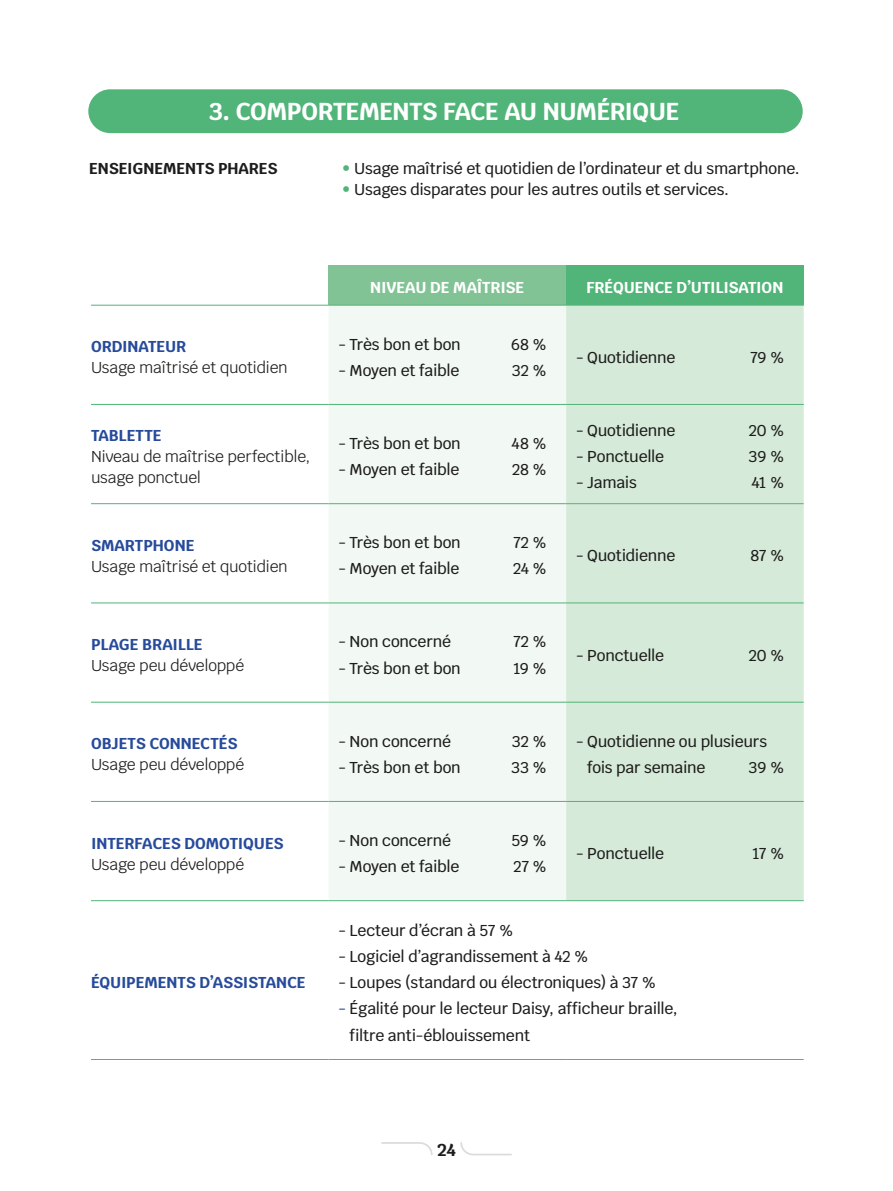
<style>
.page{position:relative;width:893px;height:1191px;background:#fff}
.page>*{position:absolute;margin:0;border:0;box-sizing:border-box;transform-origin:0 0}
.t1{font:700 24.5px "Krub";letter-spacing:-.02em;color:#fff}
.t2{font:700 17.5px "Krub";color:#1d1d1b}
.t3{font:500 15.75px/26.2px "Krub";letter-spacing:-.015em;color:#1d1d1b}
.t4{font:15.75px/21px "Krub";letter-spacing:-.015em;color:#1d1d1b}
.t5{font:700 15.75px "Krub";letter-spacing:-.005em;color:#274b9b}
.t6{font:700 15.75px "Krub";letter-spacing:-.01em;color:#fff}
.t7{font:700 15.75px "Krub";letter-spacing:-.005em;color:#1d1d1b}
.s1{color:#51b478}
.s2{color:#274b9b}
</style>
<div class="page">
<div style="left:88px;top:89px;width:715px;height:44px;background:#51b478;border-radius:22px"></div>
<div style="left:329px;top:265px;width:237px;height:40px;background:#81c394"></div>
<div style="left:566px;top:265px;width:238px;height:40px;background:#51b478"></div>
<div style="left:329px;top:306px;width:237px;height:594px;background:#f2f8f3"></div>
<div style="left:566px;top:306px;width:238px;height:594px;background:#d6ead9"></div>
<hr style="left:91px;top:305px;width:238px;height:1px;background:#51b478">
<hr style="left:329px;top:305px;width:237px;height:1px;background:#51b478">
<hr style="left:566px;top:305px;width:238px;height:1px;background:#51b478">
<hr style="left:91px;top:404px;width:238px;height:1px;background:#51b478">
<hr style="left:329px;top:404px;width:237px;height:1px;background:#51b478">
<hr style="left:566px;top:404px;width:238px;height:1px;background:#51b478">
<hr style="left:91px;top:503px;width:238px;height:1px;background:#51b478">
<hr style="left:329px;top:503px;width:237px;height:1px;background:#51b478">
<hr style="left:566px;top:503px;width:238px;height:1px;background:#51b478">
<hr style="left:91px;top:602px;width:238px;height:1px;background:#51b478">
<hr style="left:329px;top:602px;width:237px;height:1px;background:#51b478">
<hr style="left:566px;top:602px;width:238px;height:1px;background:#51b478">
<hr style="left:91px;top:701px;width:238px;height:1px;background:#51b478">
<hr style="left:329px;top:701px;width:237px;height:1px;background:#51b478">
<hr style="left:566px;top:701px;width:238px;height:1px;background:#51b478">
<hr style="left:91px;top:801px;width:238px;height:1px;background:#51b478">
<hr style="left:329px;top:801px;width:237px;height:1px;background:#51b478">
<hr style="left:566px;top:801px;width:238px;height:1px;background:#51b478">
<hr style="left:91px;top:900px;width:238px;height:1px;background:#51b478">
<hr style="left:329px;top:900px;width:237px;height:1px;background:#51b478">
<hr style="left:566px;top:900px;width:238px;height:1px;background:#51b478">
<hr style="left:91px;top:1059px;width:238px;height:1px;background:#51b478">
<hr style="left:329px;top:1059px;width:237px;height:1px;background:#51b478">
<hr style="left:566px;top:1059px;width:238px;height:1px;background:#51b478">
<svg style="left:381px;top:1142px;width:52px;height:13px"></svg>
<svg style="left:460px;top:1142px;width:52px;height:14px"></svg>
<h1 class="t1" style="left:209px;top:97px;width:472px">3. COMPORTEMENTS FACE AU NUMÉRIQUE</h1>
<p class="t7" style="left:89px;top:159px;width:190px">ENSEIGNEMENTS PHARES</p>
<p class="t3" style="left:342px;top:155px;width:459px"><span class="s1">•</span> Usage maîtrisé et quotidien de l’ordinateur et du smartphone.</p>
<p class="t3" style="left:342px;top:176px;width:389px"><span class="s1">•</span> Usages disparates pour les autres outils et services.</p>
<p class="t6" style="left:370px;top:279px;width:156px">NIVEAU DE MAÎTRISE</p>
<p class="t6" style="left:586px;top:279px;width:199px">FRÉQUENCE D’UTILISATION</p>
<p class="t5" style="left:91px;top:337px;width:97px">ORDINATEUR</p>
<p class="t4" style="left:91px;top:357px;width:198px">Usage maîtrisé et quotidien</p>
<p class="t3" style="left:338px;top:331px;width:124px">- Très bon et bon</p>
<p class="t3" style="left:511px;top:331px;width:37px">68 %</p>
<p class="t3" style="left:338px;top:357px;width:122px">- Moyen et faible</p>
<p class="t3" style="left:512px;top:357px;width:36px">32 %</p>
<p class="t3" style="left:576px;top:344px;width:101px">- Quotidienne</p>
<p class="t3" style="left:750px;top:344px;width:36px">79 %</p>
<p class="t5" style="left:91px;top:426px;width:72px">TABLETTE</p>
<p class="t4" style="left:91px;top:446px;width:221px">Niveau de maîtrise perfectible, usage ponctuel</p>
<p class="t3" style="left:338px;top:430px;width:124px">- Très bon et bon</p>
<p class="t3" style="left:512px;top:430px;width:37px">48 %</p>
<p class="t3" style="left:338px;top:456px;width:122px">- Moyen et faible</p>
<p class="t3" style="left:512px;top:456px;width:37px">28 %</p>
<p class="t3" style="left:576px;top:417px;width:101px">- Quotidienne</p>
<p class="t3" style="left:748px;top:417px;width:38px">20 %</p>
<p class="t3" style="left:576px;top:443px;width:90px">- Ponctuelle</p>
<p class="t3" style="left:749px;top:443px;width:37px">39 %</p>
<p class="t3" style="left:576px;top:470px;width:62px">- Jamais</p>
<p class="t3" style="left:752px;top:470px;width:34px">41 %</p>
<p class="t5" style="left:91px;top:536px;width:105px">SMARTPHONE</p>
<p class="t4" style="left:91px;top:556px;width:198px">Usage maîtrisé et quotidien</p>
<p class="t3" style="left:338px;top:529px;width:124px">- Très bon et bon</p>
<p class="t3" style="left:513px;top:529px;width:35px">72 %</p>
<p class="t3" style="left:338px;top:556px;width:122px">- Moyen et faible</p>
<p class="t3" style="left:513px;top:556px;width:36px">24 %</p>
<p class="t3" style="left:576px;top:542px;width:101px">- Quotidienne</p>
<p class="t3" style="left:750px;top:542px;width:36px">87 %</p>
<p class="t5" style="left:91px;top:635px;width:113px">PLAGE BRAILLE</p>
<p class="t4" style="left:91px;top:655px;width:155px">Usage peu développé</p>
<p class="t3" style="left:338px;top:629px;width:114px">- Non concerné</p>
<p class="t3" style="left:513px;top:629px;width:35px">72 %</p>
<p class="t3" style="left:338px;top:655px;width:124px">- Très bon et bon</p>
<p class="t3" style="left:513px;top:655px;width:35px">19 %</p>
<p class="t3" style="left:576px;top:642px;width:90px">- Ponctuelle</p>
<p class="t3" style="left:748px;top:642px;width:38px">20 %</p>
<p class="t5" style="left:91px;top:734px;width:148px">OBJETS CONNECTÉS</p>
<p class="t4" style="left:91px;top:754px;width:155px">Usage peu développé</p>
<p class="t3" style="left:338px;top:728px;width:114px">- Non concerné</p>
<p class="t3" style="left:512px;top:728px;width:36px">32 %</p>
<p class="t3" style="left:338px;top:754px;width:124px">- Très bon et bon</p>
<p class="t3" style="left:512px;top:754px;width:37px">33 %</p>
<p class="t3" style="left:587px;top:728px;width:181px;text-indent:-11px">- Quotidienne ou plusieurs fois par semaine</p>
<p class="t3" style="left:749px;top:754px;width:37px">39 %</p>
<p class="t5" style="left:91px;top:834px;width:194px">INTERFACES DOMOTIQUES</p>
<p class="t4" style="left:91px;top:853px;width:155px">Usage peu développé</p>
<p class="t3" style="left:338px;top:827px;width:114px">- Non concerné</p>
<p class="t3" style="left:511px;top:827px;width:37px">59 %</p>
<p class="t3" style="left:338px;top:853px;width:122px">- Moyen et faible</p>
<p class="t3" style="left:513px;top:853px;width:35px">27 %</p>
<p class="t3" style="left:576px;top:840px;width:90px">- Ponctuelle</p>
<p class="t3" style="left:753px;top:840px;width:33px">17 %</p>
<p class="t5" style="left:91px;top:973px;width:216px">ÉQUIPEMENTS D’ASSISTANCE</p>
<p class="t3" style="left:338px;top:917px;width:176px">- Lecteur d’écran à 57 %</p>
<p class="t3" style="left:338px;top:943px;width:252px">- Logiciel d’agrandissement à 42 %</p>
<p class="t3" style="left:338px;top:969px;width:319px">- Loupes (standard ou électroniques) à 37 %</p>
<p class="t3" style="left:350px;top:995px;width:330px;text-indent:-11px"><span class="s2">-</span> Égalité pour le lecteur Daisy, afficheur braille, filtre anti-éblouissement</p>
<p class="t2" style="left:437px;top:1139px;width:20px">24</p>
</div>
